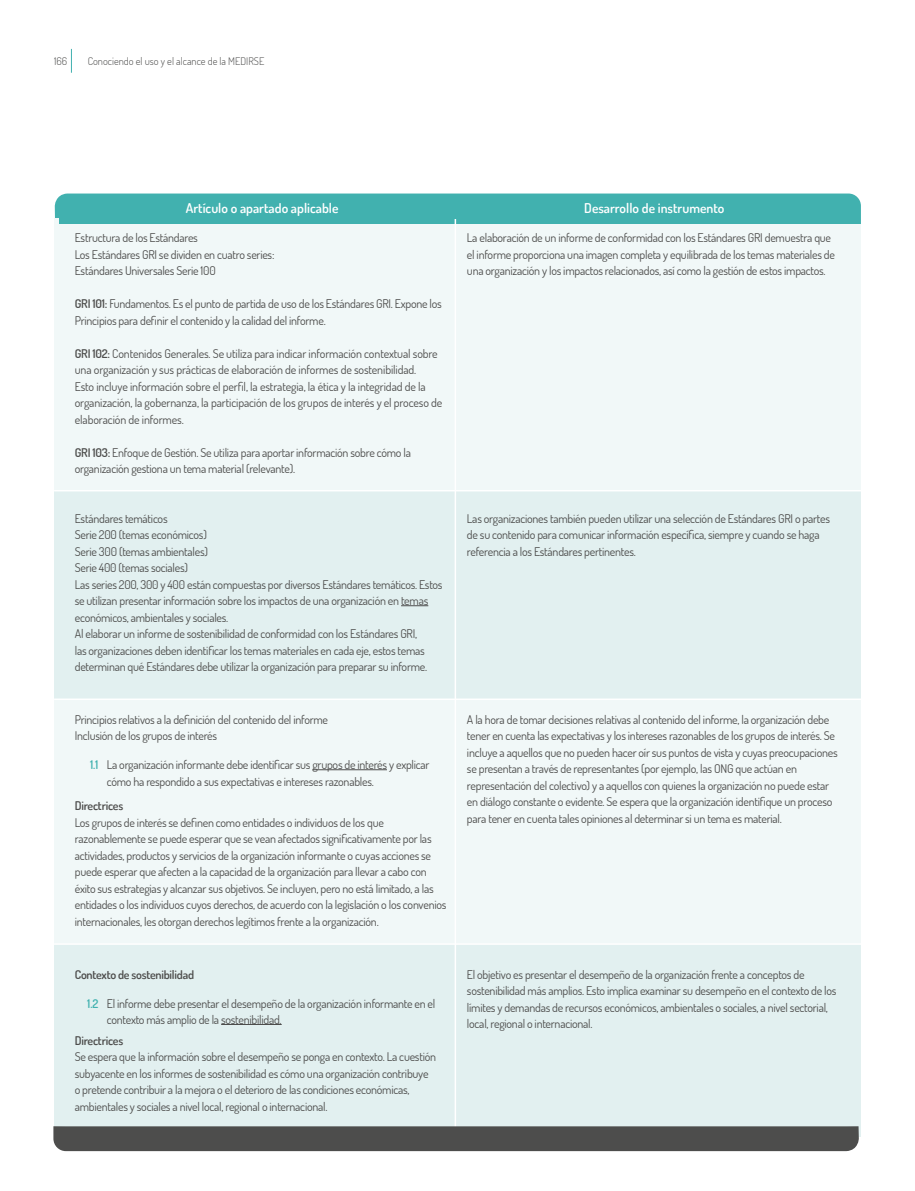
<style>
.page{position:relative;width:915px;height:1191px;background:#fff}
.page>*{position:absolute;margin:0;border:0;box-sizing:border-box;transform-origin:0 0}
.t1{font:600 13.5px "Dosis";color:#fff}
.t2{font:12px/16.5px "Dosis";letter-spacing:-.02em;color:#4d4d4c}
.t3{font:600 12px "Dosis";letter-spacing:-.02em;color:#4d4d4c}
.t4{font:600 12px "Dosis";color:#41b1af}
.t5{font:300 10.5px "Dosis";color:#4d4d4c}
.s1{font-weight:600}
</style>
<div class="page">
<svg style="left:71px;top:49px;width:1px;height:24px"></svg>
<div style="left:55px;top:193px;width:805px;height:31px;background:#41b1af"></div>
<div style="left:54px;top:224px;width:806px;height:913px;background:#f1f8f8"></div>
<div style="left:54px;top:491px;width:806px;height:209px;background:#e2f0f0"></div>
<div style="left:54px;top:944px;width:806px;height:193px;background:#e2f0f0"></div>
<hr style="left:54px;top:218px;width:4px;height:13px;background:#f1f8f8">
<svg style="left:401px;top:605px;width:27px;height:1px"></svg>
<hr style="left:312px;top:769px;width:75px;height:1px;background:#4d4d4c">
<hr style="left:221px;top:1024px;width:60px;height:1px;background:#4d4d4c">
<hr style="left:454px;top:219px;width:2px;height:918px;background:#fff">
<hr style="left:54px;top:490px;width:813px;height:1px;background:#fff">
<hr style="left:54px;top:698px;width:813px;height:2px;background:#fff">
<hr style="left:54px;top:943px;width:813px;height:1px;background:#fff">
<div style="left:53px;top:1126px;width:805px;height:25px;background:#4d4d4c"></div>
<p class="t5" style="left:54px;top:54px;width:15px">166</p>
<p class="t5" style="left:88px;top:54px;width:178px">Conociendo el uso y el alcance de la MEDIRSE</p>
<p class="t1" style="left:186px;top:199px;width:154px">Artículo o apartado aplicable</p>
<p class="t1" style="left:584px;top:199px;width:141px">Desarrollo de instrumento</p>
<p class="t2" style="left:75px;top:229px;width:201px">Estructura de los Estándares<br>Los Estándares GRI se dividen en cuatro series:<br>Estándares Universales Serie 100</p>
<p class="t2" style="left:75px;top:295px;width:368px"><span class="s1">GRI 101:</span> Fundamentos. Es el punto de partida de uso de los Estándares GRI. Expone los<br>Principios para definir el contenido y la calidad del informe.</p>
<p class="t2" style="left:75px;top:345px;width:369px"><span class="s1">GRI 102:</span> Contenidos Generales. Se utiliza para indicar información contextual sobre una organización y sus prácticas de elaboración de informes de sostenibilidad.<br>Esto incluye información sobre el perfil, la estrategia, la ética y la integridad de la organización, la gobernanza, la participación de los grupos de interés y el proceso de elaboración de informes.</p>
<p class="t2" style="left:75px;top:444px;width:337px"><span class="s1">GRI 103:</span> Enfoque de Gestión. Se utiliza para aportar información sobre cómo la organización gestiona un tema material (relevante).</p>
<p class="t2" style="left:75px;top:510px;width:369px">Estándares temáticos<br>Serie 200 (temas económicos)<br>Serie 300 (temas ambientales)<br>Serie 400 (temas sociales)<br>Las series 200, 300 y 400 están compuestas por diversos Estándares temáticos. Estos se utilizan presentar información sobre los impactos de una organización en temas económicos, ambientales y sociales.<br>Al elaborar un informe de sostenibilidad de conformidad con los Estándares GRI,<br>las organizaciones deben identificar los temas materiales en cada eje, estos temas determinan qué Estándares debe utilizar la organización para preparar su informe.</p>
<p class="t2" style="left:467px;top:229px;width:369px">La elaboración de un informe de conformidad con los Estándares GRI demuestra que el informe proporciona una imagen completa y equilibrada de los temas materiales de una organización y los impactos relacionados, así como la gestión de estos impactos.</p>
<p class="t2" style="left:467px;top:510px;width:364px">Las organizaciones también pueden utilizar una selección de Estándares GRI o partes de su contenido para comunicar información específica, siempre y cuando se haga referencia a los Estándares pertinentes.</p>
<p class="t2" style="left:75px;top:711px;width:255px">Principios relativos a la definición del contenido del informe<br>Inclusión de los grupos de interés</p>
<p class="t4" style="left:90px;top:757px;width:10px">1.1</p>
<p class="t2" style="left:107px;top:756px;width:324px">La organización informante debe identificar sus grupos de interés y explicar cómo ha respondido a sus expectativas e intereses razonables.</p>
<p class="t3" style="left:75px;top:798px;width:50px">Directrices</p>
<p class="t2" style="left:75px;top:813px;width:373px">Los grupos de interés se definen como entidades o individuos de los que razonablemente se puede esperar que se vean afectados significativamente por las actividades, productos y servicios de la organización informante o cuyas acciones se puede esperar que afecten a la capacidad de la organización para llevar a cabo con éxito sus estrategias y alcanzar sus objetivos. Se incluyen, pero no está limitado, a las entidades o los individuos cuyos derechos, de acuerdo con la legislación o los convenios internacionales, les otorgan derechos legítimos frente a la organización.</p>
<p class="t3" style="left:75px;top:966px;width:121px">Contexto de sostenibilidad</p>
<p class="t4" style="left:87px;top:995px;width:13px">1.2</p>
<p class="t2" style="left:107px;top:994px;width:330px">El informe debe presentar el desempeño de la organización informante en el contexto más amplio de la sostenibilidad.</p>
<p class="t3" style="left:75px;top:1032px;width:50px">Directrices</p>
<p class="t2" style="left:75px;top:1048px;width:362px">Se espera que la información sobre el desempeño se ponga en contexto. La cuestión subyacente en los informes de sostenibilidad es cómo una organización contribuye o pretende contribuir a la mejora o el deterioro de las condiciones económicas, ambientales y sociales a nivel local, regional o internacional.</p>
<p class="t2" style="left:467px;top:711px;width:372px">A la hora de tomar decisiones relativas al contenido del informe, la organización debe tener en cuenta las expectativas y los intereses razonables de los grupos de interés. Se incluye a aquellos que no pueden hacer oír sus puntos de vista y cuyas preocupaciones se presentan a través de representantes (por ejemplo, las ONG que actúan en representación del colectivo) y a aquellos con quienes la organización no puede estar en diálogo constante o evidente. Se espera que la organización identifique un proceso para tener en cuenta tales opiniones al determinar si un tema es material.</p>
<p class="t2" style="left:467px;top:965px;width:371px">El objetivo es presentar el desempeño de la organización frente a conceptos de sostenibilidad más amplios. Esto implica examinar su desempeño en el contexto de los límites y demandas de recursos económicos, ambientales o sociales, a nivel sectorial, local, regional o internacional.</p>
</div>
